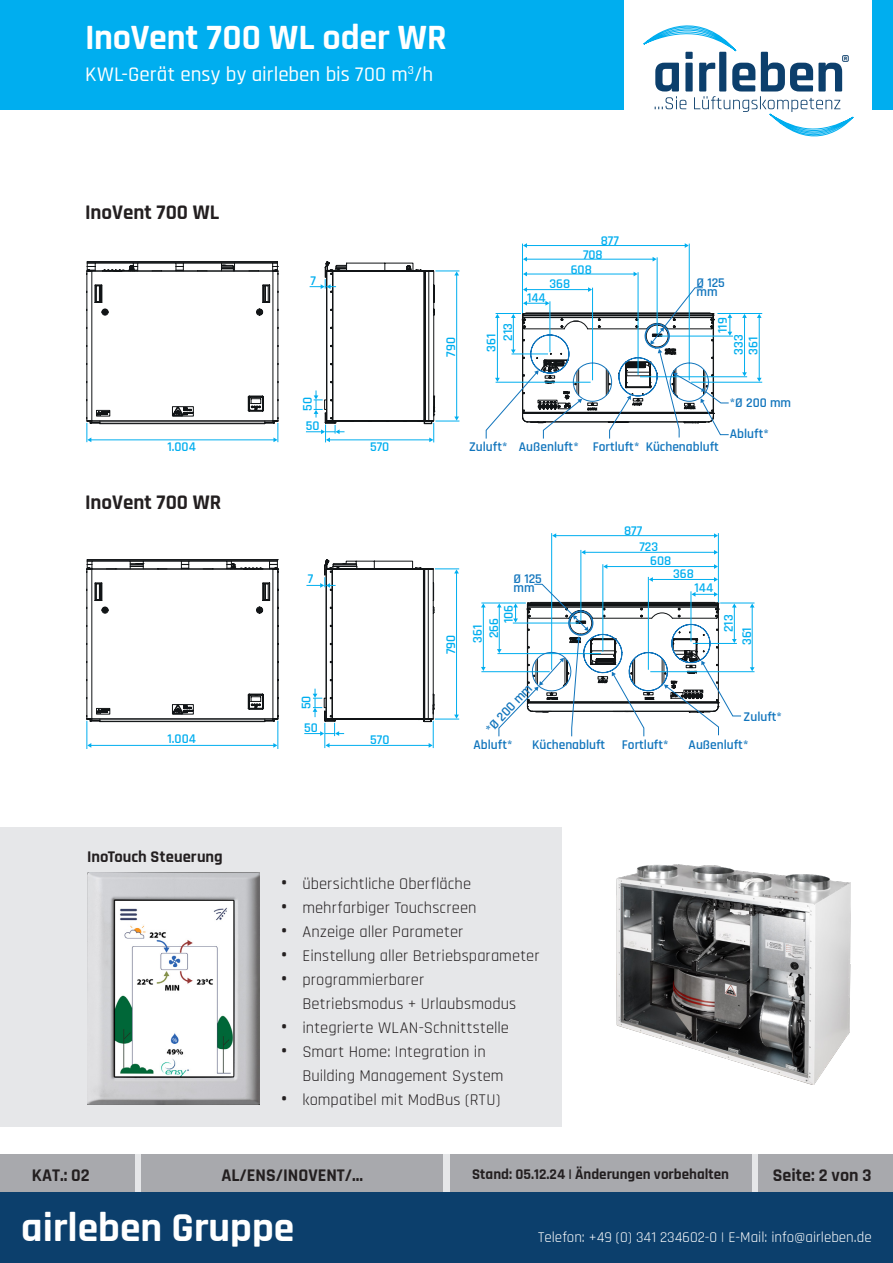
<style>
.page{position:relative;width:893px;height:1263px;background:#fff}
.page>*{position:absolute;margin:0;border:0;box-sizing:border-box;transform-origin:0 0}
.t1{font:700 41.55px "Rajdhani";color:#fff}
.t2{font:700 36px "Rajdhani";letter-spacing:-.005em;color:#fff}
.t3{font:500 21px "Rajdhani";color:#fff}
.t4{font:700 21px "Rajdhani";color:#231f20}
.t5{font:700 18px "Rajdhani";color:#231f20}
.t6{font:16.5px/24px "Rajdhani";letter-spacing:.005em;color:#231f20}
.t7{font:700 16.5px "Rajdhani";color:#231f20}
.t8{font:15px "Rajdhani";color:#fff}
.t9{font:700 15px "Rajdhani";color:#231f20}
.t10{font:600 13.35px/9.4px "Rajdhani";color:#1074bc}
.t11{font:600 13.35px/16.5px "Rajdhani";color:#00aeef}
.s1{font-weight:700;font-size:21px}
</style>
<div class="page">
<div style="left:0;top:0;width:893px;height:109px;background:#00aeef"></div>
<div style="left:625px;top:0;width:247px;height:149px;background:#fff"></div>
<svg style="left:643px;top:26px;width:210px;height:110px"></svg>
<div style="left:0;top:1154px;width:893px;height:39px;background:#e6e7e9"></div>
<div style="left:758px;top:1154px;width:135px;height:39px;background:#a8a9ad"></div>
<div style="left:0;top:1154px;width:135px;height:39px;background:#a8a9ad"></div>
<div style="left:450px;top:1154px;width:302px;height:39px;background:#a8a9ad"></div>
<div style="left:141px;top:1154px;width:302px;height:39px;background:#a8a9ad"></div>
<div style="left:0;top:1193px;width:893px;height:70px;background:#0c3f6c"></div>
<div style="left:0;top:827px;width:561px;height:299px;background:#e6e7e9"></div>
<svg style="left:86px;top:261px;width:193px;height:181px"></svg>
<hr style="left:691px;top:382px;width:71px;height:1px;background:#00aeef">
<hr style="left:717px;top:313px;width:45px;height:1px;background:#00aeef">
<hr style="left:759px;top:317px;width:1px;height:61px;background:#00aeef">
<svg style="left:757px;top:378px;width:5px;height:4px"></svg>
<svg style="left:757px;top:314px;width:5px;height:4px"></svg>
<hr style="left:640px;top:376px;width:107px;height:1px;background:#00aeef">
<hr style="left:744px;top:317px;width:1px;height:56px;background:#00aeef">
<svg style="left:742px;top:314px;width:5px;height:4px"></svg>
<svg style="left:742px;top:372px;width:5px;height:4px"></svg>
<hr style="left:659px;top:336px;width:74px;height:1px;background:#00aeef">
<svg style="left:306px;top:243px;width:426px;height:199px"></svg>
<svg style="left:86px;top:559px;width:192px;height:190px"></svg>
<hr style="left:551px;top:533px;width:1px;height:137px;background:#00aeef">
<hr style="left:718px;top:533px;width:1px;height:69px;background:#00aeef">
<hr style="left:555px;top:535px;width:160px;height:1px;background:#00aeef">
<svg style="left:552px;top:533px;width:4px;height:5px"></svg>
<svg style="left:714px;top:533px;width:4px;height:5px"></svg>
<hr style="left:650px;top:671px;width:104px;height:1px;background:#00aeef">
<hr style="left:720px;top:603px;width:34px;height:1px;background:#00aeef">
<hr style="left:752px;top:607px;width:1px;height:61px;background:#00aeef">
<svg style="left:750px;top:603px;width:4px;height:4px"></svg>
<svg style="left:750px;top:667px;width:4px;height:4px"></svg>
<svg style="left:304px;top:550px;width:438px;height:198px"></svg>
<div style="left:568px;top:611px;width:25px;height:25px;border:1px solid #1074bc;border-radius:50%"></div>
<div style="left:569px;top:611px;width:24px;height:24px;border:1px solid #1074bc;border-radius:50%"></div>
<img style="left:616px;top:864px;width:234px;height:220px">
<img style="left:87px;top:873px;width:172px;height:232px">
<p class="t2" style="left:85px;top:16px;width:363px">InoVent 700 WL oder WR</p>
<p class="t3" style="left:85px;top:62px;width:350px">KWL-Gerät ensy by airleben bis 700 m<sup>3</sup>/h</p>
<p class="t4" style="left:85px;top:200px;width:136px">InoVent 700 WL</p>
<p class="t11" style="left:310px;top:273px;width:7px">7</p>
<p class="t11" style="left:300px;top:411px;width:15px;rotate:-90deg">50</p>
<p class="t11" style="left:306px;top:418px;width:15px">50</p>
<p class="t11" style="left:168px;top:439px;width:30px">1.004</p>
<p class="t11" style="left:370px;top:439px;width:21px">570</p>
<p class="t4" style="left:85px;top:490px;width:138px">InoVent 700 WR</p>
<p class="t11" style="left:308px;top:571px;width:7px">7</p>
<p class="t11" style="left:298px;top:709px;width:15px;rotate:-90deg">50</p>
<p class="t11" style="left:304px;top:720px;width:15px">50</p>
<p class="t11" style="left:168px;top:730px;width:30px">1.004</p>
<p class="t11" style="left:370px;top:732px;width:21px">570</p>
<p class="t7" style="left:87px;top:847px;width:137px">InoTouch Steuerung</p>
<p class="t11" style="left:443px;top:357px;width:21px;rotate:-90deg">790</p>
<p class="t11" style="left:483px;top:341px;width:19px;text-indent:-11px;rotate:-90deg">361<br>213</p>
<p class="t11" style="left:583px;top:234px;width:37px;line-height:13.8px;text-indent:18px">877<br>708</p>
<p class="t11" style="left:571px;top:262px;width:23px">608</p>
<p class="t11" style="left:549px;top:276px;width:22px">368</p>
<p class="t11" style="left:527px;top:290px;width:20px">144</p>
<p class="t10" style="left:696px;top:278px;width:30px">Ø 125 mm</p>
<p class="t11" style="left:715px;top:333px;width:17px;rotate:-90deg">119</p>
<p class="t11" style="left:732px;top:355px;width:22px;line-height:14.5px;rotate:-90deg">333<br>361</p>
<p class="t10" style="left:469px;top:442px;width:251px">Zuluft* Außenluft* Fortluft* Küchenabluft</p>
<p class="t10" style="left:730px;top:398px;width:63px">*Ø 200 mm</p>
<p class="t10" style="left:730px;top:430px;width:40px">Abluft*</p>
<p class="t11" style="left:443px;top:654px;width:21px;rotate:-90deg">790</p>
<p class="t10" style="left:513px;top:574px;width:30px">Ø 125 mm</p>
<p class="t11" style="left:501px;top:623px;width:20px;rotate:-90deg">106</p>
<p class="t11" style="left:486px;top:638px;width:22px;rotate:-90deg">266</p>
<p class="t11" style="left:470px;top:643px;width:20px;rotate:-90deg">361</p>
<p class="t10" style="left:485px;top:728px;width:63px;rotate:-47deg">*Ø 200 mm</p>
<p class="t11" style="left:639px;top:522px;width:20px;text-indent:-15px">877<br>723</p>
<p class="t11" style="left:650px;top:553px;width:23px">608</p>
<p class="t11" style="left:673px;top:566px;width:22px">368</p>
<p class="t11" style="left:695px;top:580px;width:20px">144</p>
<p class="t11" style="left:720px;top:645px;width:32px;line-height:18.3px;text-indent:13px;rotate:-90deg">213<br>361</p>
<p class="t10" style="left:744px;top:712px;width:40px">Zuluft*</p>
<p class="t10" style="left:473px;top:740px;width:40px">Abluft*</p>
<p class="t10" style="left:532px;top:740px;width:138px">Küchenabluft Fortluft*</p>
<p class="t10" style="left:689px;top:740px;width:61px">Außenluft*</p>
<p class="t6" style="left:281px;top:872px;width:191px"><span class="s1">•</span> übersichtliche Oberfläche</p>
<p class="t6" style="left:281px;top:896px;width:197px"><span class="s1">•</span> mehrfarbiger Touchscreen</p>
<p class="t6" style="left:281px;top:920px;width:184px"><span class="s1">•</span> Anzeige aller Parameter</p>
<p class="t6" style="left:281px;top:944px;width:260px"><span class="s1">•</span> Einstellung aller Betriebsparameter</p>
<p class="t6" style="left:302px;top:968px;width:215px;text-indent:-21px"><span class="s1">•</span> programmierbarer<br>Betriebsmodus + Urlaubsmodus</p>
<p class="t6" style="left:281px;top:1016px;width:229px"><span class="s1">•</span> integrierte WLAN-Schnittstelle</p>
<p class="t6" style="left:302px;top:1040px;width:203px;text-indent:-21px"><span class="s1">•</span> Smart Home: Integration in<br>Building Management System</p>
<p class="t6" style="left:281px;top:1088px;width:221px"><span class="s1">•</span> kompatibel mit ModBus (RTU)</p>
<p class="t5" style="left:32px;top:1164px;width:59px">KAT.: 02</p>
<p class="t5" style="left:221px;top:1164px;width:143px">AL/ENS/INOVENT/...</p>
<p class="t9" style="left:472px;top:1165px;width:258px">Stand: 05.12.24 | Änderungen vorbehalten</p>
<p class="t5" style="left:773px;top:1164px;width:100px">Seite: 2 von 3</p>
<h1 class="t1" style="left:21px;top:1202px;width:275px">airleben Gruppe</h1>
<p class="t8" style="left:538px;top:1228px;width:335px">Telefon: +49 (0) 341 234602-0 | E-Mail: info@airleben.de</p>
</div>
